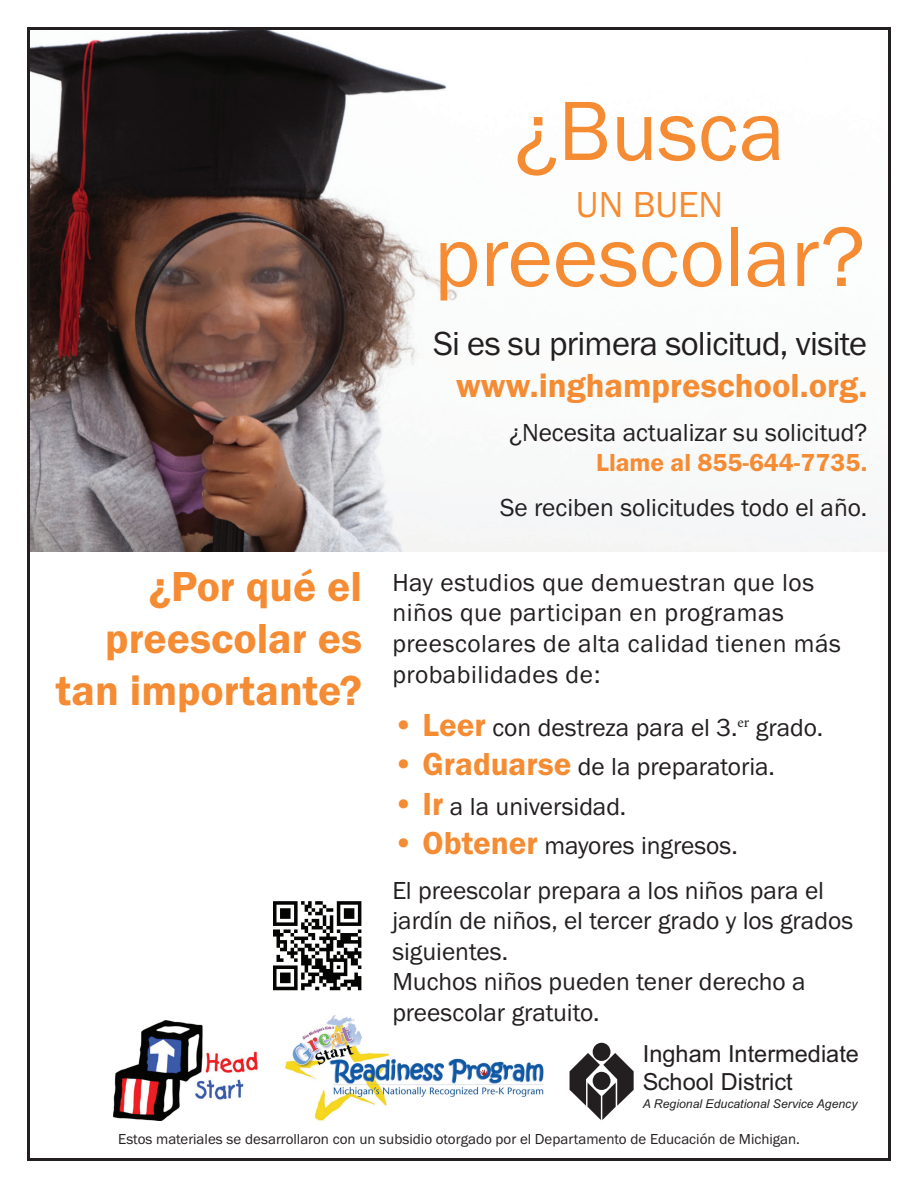
<style>
.page{position:relative;width:918px;height:1188px;background:#fff}
.page>*{position:absolute;margin:0;border:0;box-sizing:border-box;transform-origin:0 0}
.t1{font:87px "Franklin Gothic URW Boo";color:#f58b32}
.t2{font:43.5px/52.2px "Franklin Gothic URW Dem";color:#f58b32;text-align:right}
.t3{font:37.5px "Franklin Gothic URW Boo";color:#f58b32}
.t4{font:34.5px "Franklin Gothic URW Boo";letter-spacing:-.02em;color:#231f20}
.t5{font:34.5px "Franklin Gothic URW Dem";color:#f58b32}
.t6{font:25.5px/30.6px "Franklin Gothic URW Boo";color:#231f20}
.t7{font:25.5px/30.6px "Franklin Gothic URW Boo";letter-spacing:.02em;color:#231f20}
.t8{font:25.5px "Franklin Gothic URW Dem";color:#f58b32}
.t9{font:23.55px/28.3px "Arial";color:#231f20}
.t10{font:15px "Franklin Gothic URW Boo";color:#231f20}
.t11{font:italic 12.15px "Arial";letter-spacing:.005em;color:#231f20}
.s1{font-family:"Franklin Gothic URW Dem";font-size:33px;color:#f58b32}
</style>
<div class="page">
<img style="left:31px;top:31px;width:856px;height:520px">
<img style="left:274px;top:901px;width:87px;height:90px">
<img style="left:113px;top:1021px;width:145px;height:99px">
<img style="left:285px;top:1015px;width:259px;height:106px">
<div style="left:593px;top:1043px;width:18px;height:18px;background:#231f20;border-radius:50%"></div>
<svg style="left:569px;top:1053px;width:65px;height:67px"></svg>
<p class="t1" style="left:514px;top:77px;width:273px">¿Busca</p>
<p class="t3" style="left:576px;top:181px;width:149px">UN BUEN</p>
<p class="t1" style="left:434px;top:203px;width:433px">preescolar?</p>
<p class="t4" style="left:433px;top:322px;width:435px">Si es su primera solicitud, visite</p>
<p class="t5" style="left:456px;top:364px;width:413px">www.inghampreschool.org.</p>
<p class="t6" style="left:509px;top:417px;width:360px">¿Necesita actualizar su solicitud?</p>
<p class="t8" style="left:596px;top:447px;width:273px">Llame al 855-644-7735.</p>
<p class="t6" style="left:500px;top:491px;width:369px">Se reciben solicitudes todo el año.</p>
<p class="t2" style="left:56px;top:559px;width:308px">¿Por qué el preescolar es tan importante?</p>
<p class="t7" style="left:392px;top:566px;width:450px">Hay estudios que demuestran que los niños que participan en programas preescolares de alta calidad tienen más probabilidades de:</p>
<p class="t6" style="left:392px;top:711px;width:432px"><span class="s1">• Leer</span> con destreza para el 3.<sup>er</sup> grado.</p>
<p class="t6" style="left:392px;top:751px;width:384px"><span class="s1">• Graduarse</span> de la preparatoria.</p>
<p class="t6" style="left:392px;top:791px;width:236px"><span class="s1">• Ir</span> a la universidad.</p>
<p class="t6" style="left:392px;top:830px;width:347px"><span class="s1">• Obtener</span> mayores ingresos.</p>
<p class="t6" style="left:392px;top:874px;width:462px">El preescolar prepara a los niños para el jardín de niños, el tercer grado y los grados siguientes.</p>
<p class="t6" style="left:392px;top:966px;width:415px">Muchos niños pueden tener derecho a preescolar gratuito.</p>
<p class="t9" style="left:643px;top:1039px;width:218px">Ingham Intermediate<br>School District</p>
<p class="t11" style="left:643px;top:1096px;width:216px">A Regional Educational Service Agency</p>
<p class="t10" style="left:118px;top:1130px;width:683px">Estos materiales se desarrollaron con un subsidio otorgado por el Departamento de Educación de Michigan.</p>
</div>
